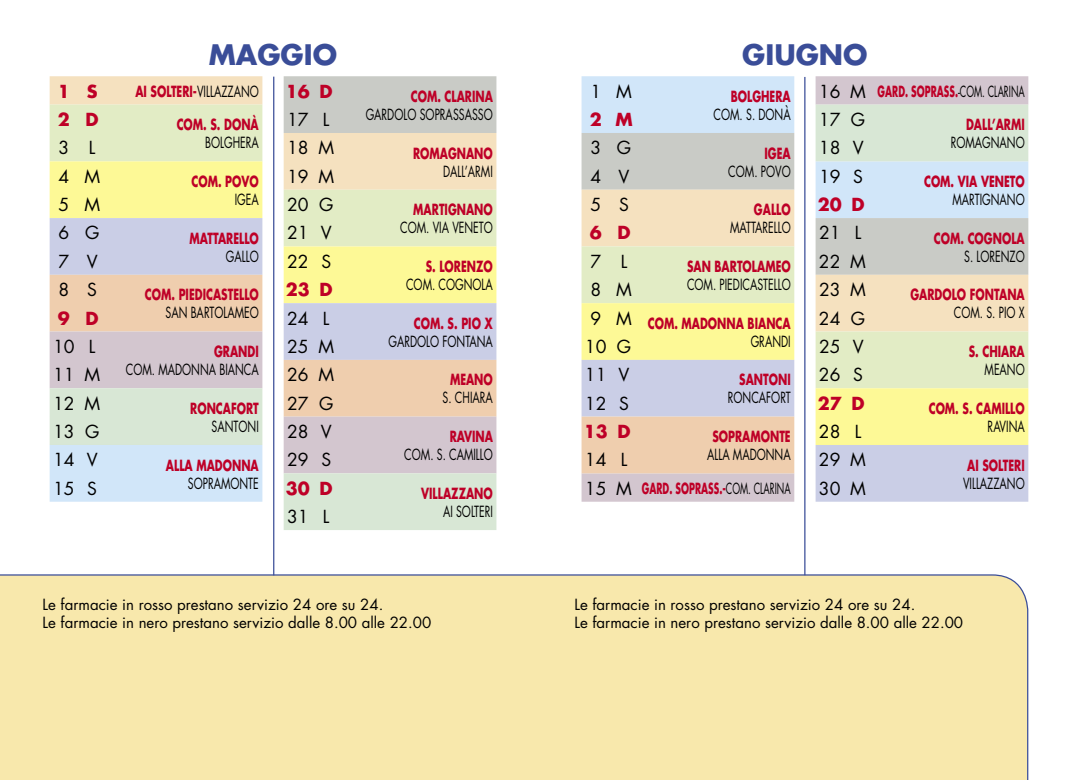
<style>
.page{position:relative;width:1078px;height:780px;background:#fff}
.page>*{position:absolute;margin:0;border:0;box-sizing:border-box;transform-origin:0 0}
.t1{font:700 27.5px "Futura Std";color:#3a4d98}
.t2{font:17.5px "Futura Std";color:#000}
.t3{font:700 17.5px "Futura Std";color:#be0027}
.t4{font:700 15px/18px "Futura Std";color:#be0027;text-align:right;scale:.7 1}
.t5{font:15px "Futura Std";color:#000;scale:.7 1}
.t6{font:15px/18px "Futura Std";color:#000}
.t7{font:700 15px "Futura Std";color:#be0027;scale:.6 1}
.s1{font-weight:400;color:#000}
.s2{font-weight:400;font-size:17.5px;color:#000}
</style>
<div class="page">
<div style="left:0;top:574px;width:1028px;height:206px;background:#f8e8ac"></div>
<hr style="left:273px;top:77px;width:1px;height:498px;background:#3a4d98">
<hr style="left:804px;top:77px;width:1px;height:498px;background:#3a4d98">
<svg style="left:50px;top:76px;width:225px;height:29px;background:#f4e2c3"></svg>
<div style="left:283px;top:76px;width:213px;height:29px;background:#c9cbc6"></div>
<svg style="left:50px;top:105px;width:446px;height:56px;background:#e1e2c6"></svg>
<svg style="left:50px;top:161px;width:446px;height:57px;background:#f4f0b0"></svg>
<svg style="left:50px;top:218px;width:446px;height:57px;background:#dee1cc"></svg>
<svg style="left:50px;top:275px;width:446px;height:56px;background:#eadab9"></svg>
<svg style="left:50px;top:331px;width:446px;height:57px;background:#d9ccce"></svg>
<svg style="left:50px;top:388px;width:446px;height:142px;fill:#d8e7d5"></svg>
<div style="left:50px;top:445px;width:212px;height:56px;background:#d1e6f9"></div>
<svg style="left:581px;top:76px;width:447px;height:57px;background:#d4ddeb"></svg>
<div style="left:815px;top:105px;width:213px;height:28px;background:#d8e7d5"></div>
<svg style="left:581px;top:133px;width:447px;height:57px;background:#d1dad8"></svg>
<svg style="left:581px;top:190px;width:447px;height:56px;background:#e2ded1"></svg>
<svg style="left:581px;top:246px;width:447px;height:57px;background:#e2e2c7"></svg>
<svg style="left:581px;top:303px;width:447px;height:57px;background:#f4f0b0"></svg>
<svg style="left:581px;top:360px;width:447px;height:141px;background:#ddddce"></svg>
<div style="left:581px;top:416px;width:213px;height:57px;background:#efceae"></div>
<h1 class="t1" style="left:209px;top:37px;width:130px">MAGGIO</h1>
<h1 class="t1" style="left:742px;top:37px;width:127px">GIUGNO</h1>
<p class="t3" style="left:58px;top:79px;width:41px">1 S</p>
<p class="t4" style="left:135px;top:82px;width:178px">AI SOLTERI-<span class="s1">VILLAZZANO</span></p>
<p class="t3" style="left:286px;top:79px;width:48px">16 D</p>
<p class="t4" style="left:410px;top:87px;width:119px">COM. CLARINA</p>
<p class="t5" style="left:365px;top:105px;width:183px">GARDOLO SOPRASSASSO</p>
<p class="t3" style="left:58px;top:108px;width:42px">2 D</p>
<p class="t4" style="left:177px;top:115px;width:119px">COM. S. DONÀ</p>
<p class="t5" style="left:205px;top:133px;width:78px">BOLGHERA</p>
<p class="t2" style="left:287px;top:108px;width:44px">17 L</p>
<p class="t2" style="left:58px;top:137px;width:39px">3 L</p>
<p class="t2" style="left:287px;top:137px;width:48px">18 M</p>
<p class="t4" style="left:413px;top:144px;width:116px">ROMAGNANO</p>
<p class="t5" style="left:443px;top:161px;width:72px">DALL’ARMI</p>
<p class="t2" style="left:58px;top:165px;width:43px">4 M</p>
<p class="t4" style="left:191px;top:172px;width:98px">COM. POVO</p>
<p class="t5" style="left:235px;top:190px;width:36px">IGEA</p>
<p class="t2" style="left:287px;top:165px;width:48px">19 M</p>
<p class="t2" style="left:58px;top:193px;width:43px">5 M</p>
<p class="t2" style="left:287px;top:193px;width:48px">20 G</p>
<p class="t4" style="left:413px;top:200px;width:115px">MARTIGNANO</p>
<p class="t5" style="left:400px;top:218px;width:134px">COM. VIA VENETO</p>
<p class="t2" style="left:58px;top:222px;width:42px">6 G</p>
<p class="t4" style="left:189px;top:229px;width:100px">MATTARELLO</p>
<p class="t5" style="left:226px;top:246px;width:48px">GALLO</p>
<p class="t2" style="left:287px;top:222px;width:46px">21 V</p>
<p class="t2" style="left:58px;top:250px;width:41px">7 V</p>
<p class="t2" style="left:287px;top:250px;width:46px">22 S</p>
<p class="t4" style="left:425px;top:257px;width:97px">S. LORENZO</p>
<p class="t5" style="left:406px;top:275px;width:125px">COM. COGNOLA</p>
<p class="t3" style="left:286px;top:278px;width:48px">23 D</p>
<p class="t2" style="left:58px;top:278px;width:40px">8 S</p>
<p class="t4" style="left:145px;top:285px;width:164px">COM. PIEDICASTELLO</p>
<p class="t5" style="left:165px;top:303px;width:135px">SAN BARTOLAMEO</p>
<p class="t3" style="left:58px;top:306px;width:42px">9 D</p>
<p class="t2" style="left:287px;top:307px;width:44px">24 L</p>
<p class="t4" style="left:414px;top:314px;width:114px">COM. S. PIO X</p>
<p class="t5" style="left:388px;top:331px;width:151px">GARDOLO FONTANA</p>
<p class="t2" style="left:287px;top:335px;width:48px">25 M</p>
<p class="t2" style="left:53px;top:335px;width:44px">10 L</p>
<p class="t4" style="left:214px;top:342px;width:65px">GRANDI</p>
<p class="t5" style="left:126px;top:360px;width:191px">COM. MADONNA BIANCA</p>
<p class="t2" style="left:53px;top:363px;width:48px">11 M</p>
<p class="t2" style="left:287px;top:363px;width:48px">26 M</p>
<p class="t4" style="left:450px;top:370px;width:63px">MEANO</p>
<p class="t5" style="left:442px;top:388px;width:73px">S. CHIARA</p>
<p class="t2" style="left:53px;top:392px;width:48px">12 M</p>
<p class="t4" style="left:190px;top:399px;width:99px">RONCAFORT</p>
<p class="t5" style="left:211px;top:416px;width:69px">SANTONI</p>
<p class="t2" style="left:287px;top:392px;width:48px">27 G</p>
<p class="t2" style="left:53px;top:420px;width:48px">13 G</p>
<p class="t2" style="left:287px;top:420px;width:46px">28 V</p>
<p class="t4" style="left:449px;top:427px;width:63px">RAVINA</p>
<p class="t5" style="left:404px;top:445px;width:128px">COM. S. CAMILLO</p>
<p class="t2" style="left:53px;top:449px;width:46px">14 V</p>
<p class="t4" style="left:166px;top:455px;width:134px">ALLA MADONNA</p>
<p class="t5" style="left:188px;top:473px;width:103px">SOPRAMONTE</p>
<p class="t2" style="left:287px;top:449px;width:46px">29 S</p>
<p class="t2" style="left:53px;top:477px;width:46px">15 S</p>
<p class="t3" style="left:286px;top:476px;width:48px">30 D</p>
<p class="t4" style="left:421px;top:484px;width:104px">VILLAZZANO</p>
<p class="t5" style="left:443px;top:502px;width:73px">AI SOLTERI</p>
<p class="t2" style="left:287px;top:505px;width:44px">31 L</p>
<p class="t2" style="left:590px;top:80px;width:43px">1 M</p>
<p class="t4" style="left:730px;top:87px;width:87px">BOLGHERA</p>
<p class="t5" style="left:713px;top:105px;width:112px">COM. S. DONÀ</p>
<p class="t7" style="left:818px;top:81px;width:344px"><span class="s2">16 M</span> GARD. SOPRASS.<span class="s1">-COM. CLARINA</span></p>
<p class="t3" style="left:589px;top:108px;width:44px">2 M</p>
<p class="t2" style="left:818px;top:108px;width:48px">17 G</p>
<p class="t4" style="left:965px;top:115px;width:85px">DALL’ARMI</p>
<p class="t5" style="left:950px;top:133px;width:107px">ROMAGNANO</p>
<p class="t2" style="left:590px;top:137px;width:42px">3 G</p>
<p class="t4" style="left:764px;top:144px;width:39px">IGEA</p>
<p class="t5" style="left:728px;top:161px;width:91px">COM. POVO</p>
<p class="t2" style="left:818px;top:137px;width:46px">18 V</p>
<p class="t2" style="left:590px;top:165px;width:41px">4 V</p>
<p class="t2" style="left:818px;top:165px;width:46px">19 S</p>
<p class="t4" style="left:923px;top:172px;width:145px">COM. VIA VENETO</p>
<p class="t5" style="left:952px;top:190px;width:105px">MARTIGNANO</p>
<p class="t3" style="left:817px;top:193px;width:48px">20 D</p>
<p class="t2" style="left:590px;top:193px;width:40px">5 S</p>
<p class="t4" style="left:753px;top:200px;width:54px">GALLO</p>
<p class="t5" style="left:730px;top:218px;width:88px">MATTARELLO</p>
<p class="t3" style="left:589px;top:221px;width:42px">6 D</p>
<p class="t2" style="left:818px;top:222px;width:44px">21 L</p>
<p class="t4" style="left:933px;top:229px;width:131px">COM. COGNOLA</p>
<p class="t5" style="left:963px;top:246px;width:88px">S. LORENZO</p>
<p class="t2" style="left:818px;top:250px;width:48px">22 M</p>
<p class="t2" style="left:590px;top:250px;width:39px">7 L</p>
<p class="t4" style="left:686px;top:257px;width:150px">SAN BARTOLAMEO</p>
<p class="t5" style="left:686px;top:275px;width:150px">COM. PIEDICASTELLO</p>
<p class="t2" style="left:590px;top:278px;width:43px">8 M</p>
<p class="t2" style="left:818px;top:278px;width:48px">23 M</p>
<p class="t4" style="left:910px;top:285px;width:165px">GARDOLO FONTANA</p>
<p class="t5" style="left:953px;top:303px;width:103px">COM. S. PIO X</p>
<p class="t4" style="left:590px;top:314px;width:288px"><sup>9</sup> <sup>M</sup> COM. MADONNA BIANCA<br><span class="s1">GRANDI</span></p>
<p class="t2" style="left:818px;top:307px;width:48px">24 G</p>
<p class="t2" style="left:585px;top:335px;width:48px">10 G</p>
<p class="t2" style="left:818px;top:335px;width:46px">25 V</p>
<p class="t4" style="left:968px;top:342px;width:81px">S. CHIARA</p>
<p class="t5" style="left:984px;top:360px;width:59px">MEANO</p>
<p class="t2" style="left:818px;top:363px;width:46px">26 S</p>
<p class="t2" style="left:584px;top:363px;width:46px">11 V</p>
<p class="t4" style="left:739px;top:370px;width:75px">SANTONI</p>
<p class="t5" style="left:727px;top:388px;width:91px">RONCAFORT</p>
<p class="t2" style="left:584px;top:392px;width:46px">12 S</p>
<p class="t3" style="left:817px;top:391px;width:48px">27 D</p>
<p class="t4" style="left:928px;top:399px;width:139px">COM. S. CAMILLO</p>
<p class="t5" style="left:987px;top:416px;width:55px">RAVINA</p>
<p class="t3" style="left:583px;top:420px;width:48px">13 D</p>
<p class="t4" style="left:712px;top:427px;width:113px">SOPRAMONTE</p>
<p class="t5" style="left:707px;top:445px;width:121px">ALLA MADONNA</p>
<p class="t2" style="left:818px;top:420px;width:44px">28 L</p>
<p class="t2" style="left:584px;top:449px;width:44px">14 L</p>
<p class="t2" style="left:818px;top:449px;width:48px">29 M</p>
<p class="t4" style="left:966px;top:455px;width:84px">AI SOLTERI</p>
<p class="t5" style="left:962px;top:473px;width:90px">VILLAZZANO</p>
<p class="t7" style="left:584px;top:478px;width:344px"><span class="s2">15 M</span> GARD. SOPRASS.-<span class="s1">COM. CLARINA</span></p>
<p class="t2" style="left:818px;top:477px;width:48px">30 M</p>
<p class="t6" style="left:43px;top:595px;width:390px">Le farmacie in rosso prestano servizio 24 ore su 24.<br>Le farmacie in nero prestano servizio dalle 8.00 alle 22.00</p>
<p class="t6" style="left:574px;top:595px;width:390px">Le farmacie in rosso prestano servizio 24 ore su 24.<br>Le farmacie in nero prestano servizio dalle 8.00 alle 22.00</p>
</div>
